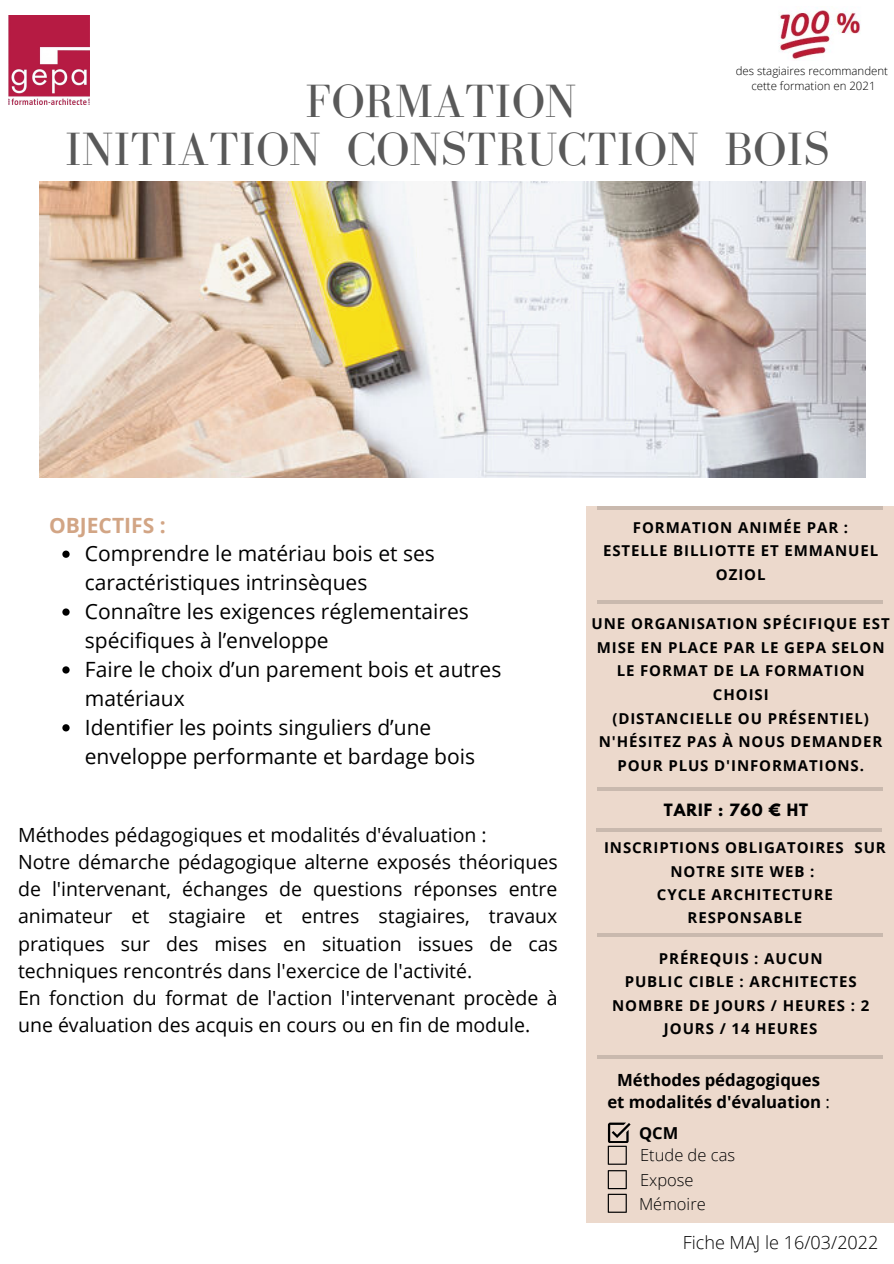
<style>
.page{position:relative;width:894px;height:1264px;background:#fff}
.page>*{position:absolute;margin:0;border:0;box-sizing:border-box;transform-origin:0 0}
.t1{font:48px "Bodoni FLF";color:#595959}
.t2{font:21px/29px "Open Sans";color:#000}
.t3{font:700 21px "Open Sans";color:#d2a585}
.t4{font:19.5px/27px "Open Sans";color:#000;text-align:justify}
.t5{font:300 18px "Open Sans";color:#000}
.t6{font:700 16.8px "Open Sans";color:#000}
.t7{font:300 16.5px "Open Sans";color:#000}
.t8{font:700 16.5px "Open Sans";color:#000}
.t9{font:700 15px/23.7px "Open Sans";letter-spacing:.06em;color:#000;text-align:center}
.t10{font:700 15px "League Spartan";letter-spacing:.06em;color:#000}
.t11{font:300 11.4px "Open Sans";color:#000}
.s1{font-weight:400}
</style>
<div class="page">
<img style="left:40px;top:182px;width:825px;height:296px">
<img style="left:9px;top:16px;width:81px;height:89px">
<svg style="left:62px;top:550px;width:8px;height:8px"></svg>
<svg style="left:62px;top:608px;width:8px;height:7px"></svg>
<svg style="left:62px;top:666px;width:8px;height:7px"></svg>
<svg style="left:62px;top:724px;width:8px;height:7px"></svg>
<div style="left:586px;top:506px;width:307px;height:716px;background:#ecd9cc"></div>
<hr style="left:597px;top:600px;width:285px;height:3px;background:#000">
<hr style="left:597px;top:787px;width:285px;height:4px;background:#c9b9ae">
<hr style="left:596px;top:828px;width:285px;height:4px;background:#c9b9ae">
<hr style="left:597px;top:506px;width:285px;height:3px;background:#000">
<hr style="left:597px;top:933px;width:285px;height:3px;background:#000">
<svg style="left:597px;top:1055px;width:285px;height:3px"></svg>
<svg style="left:607px;top:1170px;width:19px;height:42px"></svg>
<svg style="left:607px;top:1122px;width:23px;height:42px"></svg>
<img style="left:780px;top:10px;width:80px;height:50px">
<p class="t11" style="left:735px;top:63px;width:154px">des stagiaires recommandent</p>
<p class="t11" style="left:751px;top:78px;width:126px">cette formation en 2021</p>
<p class="t1" style="left:305px;top:75px;width:273px">FORMATION</p>
<p class="t1" style="left:65px;top:123px;width:766px">INITIATION CONSTRUCTION BOIS</p>
<p class="t3" style="left:49px;top:510px;width:118px">OBJECTIFS :</p>
<p class="t9" style="left:632px;top:515px;width:217px">FORMATION ANIMÉE PAR :</p>
<p class="t9" style="left:603px;top:539px;width:276px">ESTELLE BILLIOTTE ET EMMANUEL<br>OZIOL</p>
<p class="t9" style="left:591px;top:611px;width:299px">UNE ORGANISATION SPÉCIFIQUE EST<br>MISE EN PLACE PAR LE GEPA SELON<br>LE FORMAT DE LA FORMATION<br>CHOISI</p>
<p class="t9" style="left:598px;top:706px;width:285px">(DISTANCIELLE OU PRÉSENTIEL)<br>N'HÉSITEZ PAS À NOUS DEMANDER<br>POUR PLUS D'INFORMATIONS.</p>
<p class="t2" style="left:85px;top:539px;width:351px">Comprendre le matériau bois et ses caractéristiques intrinsèques</p>
<p class="t2" style="left:85px;top:596px;width:385px">Connaître les exigences réglementaires spécifiques à l’enveloppe</p>
<p class="t2" style="left:85px;top:654px;width:418px">Faire le choix d’un parement bois et autres matériaux</p>
<p class="t2" style="left:85px;top:712px;width:391px">Identifier les points singuliers d’une enveloppe performante et bardage bois</p>
<p class="t4" style="left:18px;top:821px;width:470px">Méthodes pédagogiques et modalités d'évaluation :</p>
<p class="t4" style="left:18px;top:848px;width:541px">Notre démarche pédagogique alterne exposés théoriques de l'intervenant, échanges de questions réponses entre animateur et stagiaire et entres stagiaires, travaux pratiques sur des mises en situation issues de cas techniques rencontrés dans l'exercice de l'activité.</p>
<p class="t4" style="left:18px;top:983px;width:541px">En fonction du format de l'action l'intervenant procède à une évaluation des acquis en cours ou en fin de module.</p>
<p class="t10" style="left:663px;top:802px;width:146px">TARIF : 760 € HT</p>
<p class="t9" style="left:604px;top:835px;width:283px;line-height:23.2px">INSCRIPTIONS OBLIGATOIRES SUR<br>NOTRE SITE WEB :</p>
<p class="t9" style="left:656px;top:882px;width:177px;line-height:23.2px">CYCLE ARCHITECTURE<br>RESPONSABLE</p>
<p class="t9" style="left:658px;top:946px;width:165px">PRÉREQUIS : AUCUN</p>
<p class="t9" style="left:624px;top:969px;width:233px">PUBLIC CIBLE : ARCHITECTES</p>
<p class="t9" style="left:612px;top:993px;width:258px">NOMBRE DE JOURS / HEURES : 2<br>JOURS / 14 HEURES</p>
<p class="t6" style="left:617px;top:1067px;width:204px">Méthodes pédagogiques</p>
<p class="t6" style="left:607px;top:1090px;width:224px">et modalités d'évaluation <span class="s1">:</span></p>
<p class="t8" style="left:639px;top:1121px;width:41px">QCM</p>
<p class="t7" style="left:640px;top:1168px;width:55px">Expose</p>
<p class="t7" style="left:639px;top:1191px;width:68px">Mémoire</p>
<p class="t7" style="left:640px;top:1143px;width:96px">Etude de cas</p>
<p class="t5" style="left:682px;top:1229px;width:197px">Fiche MAJ le 16/03/2022</p>
</div>
